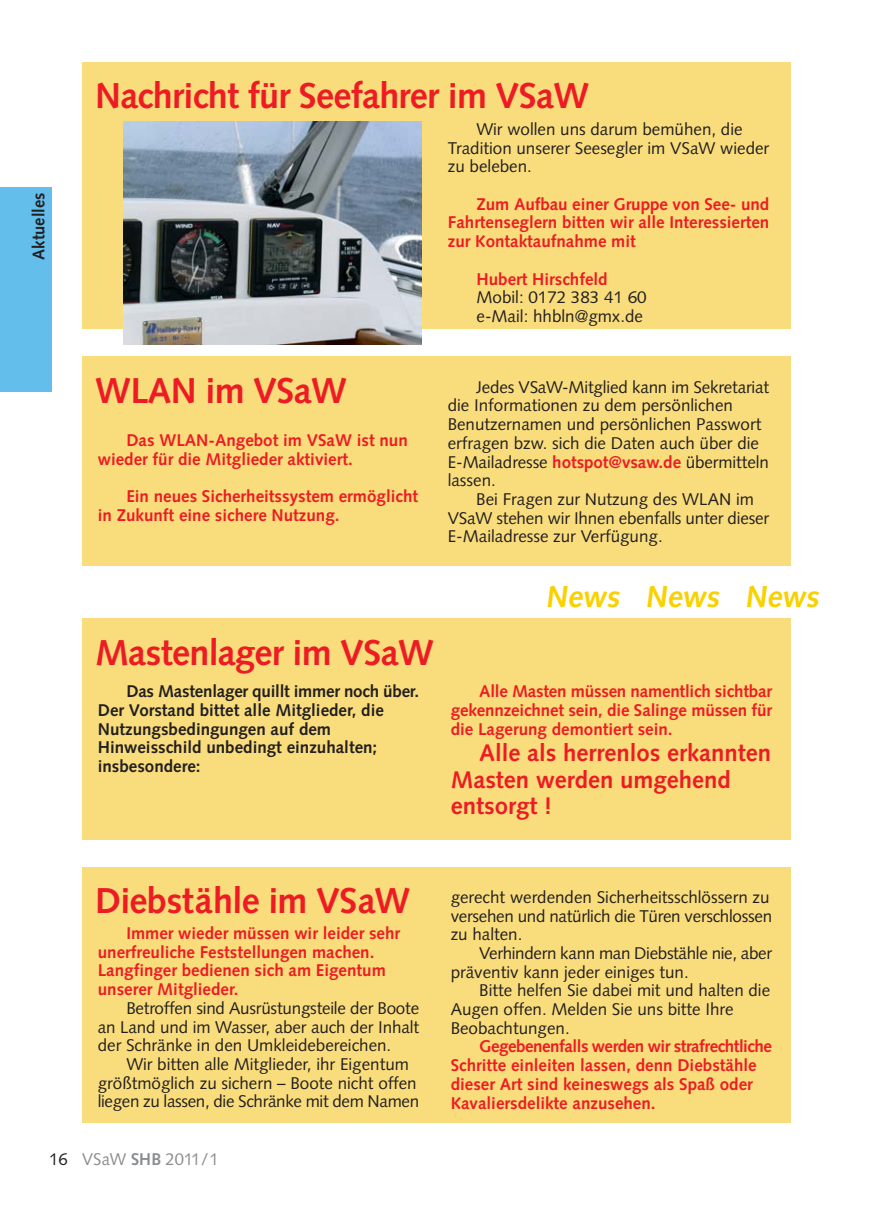
<style>
.page{position:relative;width:874px;height:1226px;background:#fff}
.page>*{position:absolute;margin:0;border:0;box-sizing:border-box;transform-origin:0 0}
.t1{font:700 36px "Syntax";letter-spacing:-.02em;color:#ed1c24}
.t2{font:700 30.4px "Syntax";color:#f9d100}
.t3{font:700 24px/26.4px "Syntax";color:#ed1c24}
.t4{font:17px/18.8px "Syntax";color:#231f20}
.t5{font:700 17px/18.8px "Syntax";color:#ed1c24}
.t6{font:700 17px/18.8px "Syntax";color:#231f20}
.t7{font:17px/18.6px "Syntax";letter-spacing:-.02em;color:#231f20}
.t8{font:17px "Syntax";color:#8a8c8e}
.s1{font-weight:700;color:#ed1c24}
.s2{color:#231f20}
.s3{font-weight:700}
</style>
<div class="page">
<div style="left:0;top:187px;width:51px;height:204px;background:#64beeb"></div>
<div style="left:82px;top:356px;width:709px;height:210px;background:#f9dd7c"></div>
<div style="left:82px;top:62px;width:709px;height:267px;background:#f9dd7c"></div>
<div style="left:82px;top:867px;width:709px;height:255px;background:#f9dd7c"></div>
<div style="left:82px;top:619px;width:709px;height:221px;background:#f9dd7c"></div>
<img style="left:123px;top:122px;width:299px;height:223px">
<p class="t6" style="left:31px;top:260px;width:68px;rotate:-90deg">Aktuelles</p>
<h1 class="t1" style="left:95px;top:81px;width:496px">Nachricht für Seefahrer im VSaW</h1>
<p class="t4" style="left:448px;top:121px;width:323px;text-indent:29px">Wir wollen uns darum bemühen, die<br>Tradition unserer Seesegler im VSaW wieder zu beleben.</p>
<p class="t5" style="left:448px;top:196px;width:323px;text-align:justify;text-indent:29px">Zum Aufbau einer Gruppe von See- und Fahrtenseglern bitten wir alle Interessierten zur Kontaktaufnahme mit</p>
<p class="t5" style="left:477px;top:271px;width:133px">Hubert Hirschfeld</p>
<p class="t4" style="left:477px;top:290px;width:172px">Mobil: 0172 383 41 60 e-Mail: hhbln@gmx.de</p>
<h1 class="t1" style="left:95px;top:376px;width:254px">WLAN im VSaW</h1>
<p class="t5" style="left:98px;top:433px;width:312px;text-indent:29px">Das WLAN-Angebot im VSaW ist nun wieder für die Mitglieder aktiviert.</p>
<p class="t5" style="left:98px;top:489px;width:322px;text-indent:29px">Ein neues Sicherheitssystem ermöglicht in Zukunft eine sichere Nutzung.</p>
<p class="t4" style="left:448px;top:379px;width:323px;text-indent:29px">Jedes VSaW-Mitglied kann im Sekretariat die Informationen zu dem persönlichen Benutzernamen und persönlichen Passwort erfragen bzw. sich die Daten auch über die E-Mailadresse <span class="s1">hotspot@vsaw.de</span> übermitteln lassen.</p>
<p class="t4" style="left:448px;top:491px;width:323px;text-indent:29px">Bei Fragen zur Nutzung des WLAN im<br>VSaW stehen wir Ihnen ebenfalls unter dieser<br>E-Mailadresse zur Verfügung.</p>
<h1 class="t1" style="left:95px;top:638px;width:341px">Mastenlager im VSaW</h1>
<p class="t6" style="left:98px;top:684px;width:323px;text-indent:29px">Das Mastenlager quillt immer noch über.<br>Der Vorstand bittet alle Mitglieder, die Nutzungsbedingungen auf dem Hinweisschild unbedingt einzuhalten; insbesondere:</p>
<h2 class="t2" style="left:546px;top:584px;width:279px">News News News</h2>
<p class="t5" style="left:451px;top:684px;width:323px;text-align:justify;text-indent:29px">Alle Masten müssen namentlich sichtbar gekennzeichnet sein, die Salinge müssen für die Lagerung demontiert sein.</p>
<h3 class="t3" style="left:451px;top:742px;width:322px;text-indent:29px">Alle als herrenlos erkannten<br>Masten werden umgehend entsorgt !</h3>
<h1 class="t1" style="left:95px;top:886px;width:317px">Diebstähle im VSaW</h1>
<p class="t5" style="left:98px;top:925px;width:304px;text-indent:29px">Immer wieder müssen wir leider sehr unerfreuliche Feststellungen machen.<br>Langfinger bedienen sich am Eigentum unserer Mitglieder.</p>
<p class="t4" style="left:98px;top:1000px;width:323px;text-align:justify;text-indent:29px">Betroffen sind Ausrüstungsteile der Boote an Land und im Wasser, aber auch der Inhalt der Schränke in den Umkleidebereichen.</p>
<p class="t4" style="left:98px;top:1056px;width:323px;text-indent:29px">Wir bitten alle Mitglieder, ihr Eigentum größtmöglich zu sichern – Boote nicht offen liegen zu lassen, die Schränke mit dem Namen</p>
<p class="t4" style="left:451px;top:889px;width:323px">gerecht werdenden Sicherheitsschlössern zu versehen und natürlich die Türen verschlossen zu halten.</p>
<p class="t7" style="left:451px;top:945px;width:323px;text-indent:29px">Verhindern kann man Diebstähle nie, aber präventiv kann jeder einiges tun.</p>
<p class="t4" style="left:451px;top:983px;width:321px;text-indent:29px">Bitte helfen Sie dabei mit und halten die<br>Augen offen. Melden Sie uns bitte Ihre<br>Beobachtungen.</p>
<p class="t5" style="left:451px;top:1039px;width:323px;text-indent:29px">Gegebenenfalls werden wir strafrechtliche Schritte einleiten lassen, denn Diebstähle dieser Art sind keineswegs als Spaß oder Kavaliersdelikte anzusehen.</p>
<p class="t8" style="left:49px;top:1152px;width:171px"><span class="s2">16</span> VSaW <span class="s3">SHB</span> 2011/1</p>
</div>
